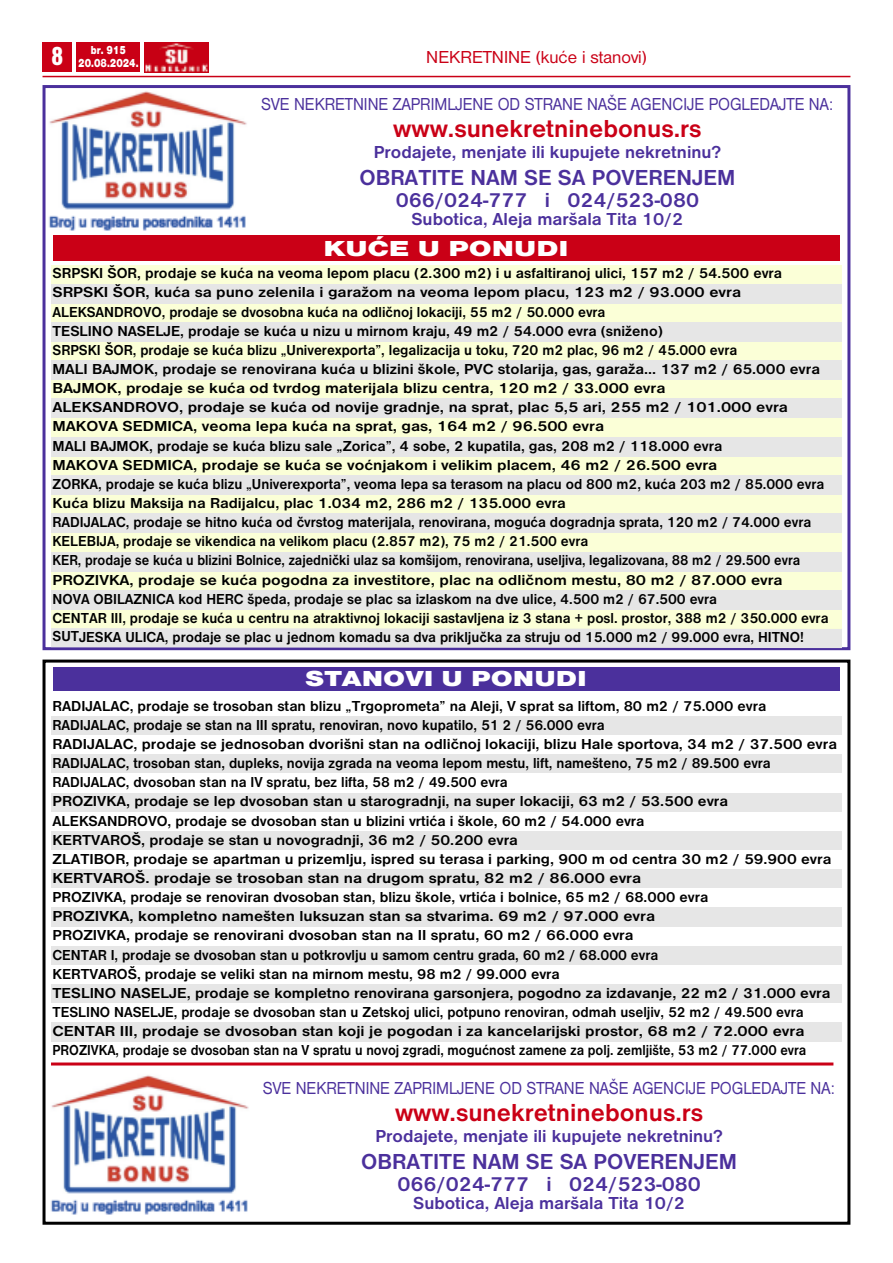
<style>
.page{position:relative;width:893px;height:1263px;background:#fff}
.page>*{position:absolute;margin:0;border:0;box-sizing:border-box;transform-origin:0 0}
.t1{font:27px "Nimbus San DEE Blac Cond";color:#fff}
.t2{font:700 25.5px "Nimbus San DEE";color:#ca0016}
.t3{font:700 22.5px "Nimbus San DEE";color:#4b309c}
.t4{font:22.5px "Nimbus San DEE Blac";color:#fff;scale:1.3 1}
.t5{font:22.5px "Nimbus San DEE Blac";color:#fff;scale:1.35 1}
.t6{font:700 21px "Nimbus San DEE";color:#4b309c}
.t7{font:700 18px "Nimbus San DEE";color:#4b309c}
.t8{font:18px "Nimbus San DEE";color:#4b309c;scale:.9 1}
.t9{font:18px "Nimbus San DEE";color:#ca0016}
.t10{font:700 15px/19.2px "Nimbus San DEE";color:#000}
.t11{font:700 15px "Nimbus San DEE";color:#000;scale:.95 1}
.t12{font:700 15px "Nimbus San DEE";color:#000;scale:1.1 1}
.t13{font:700 15px "Nimbus San DEE";color:#000;scale:.9 1}
.t14{font:700 15px "Nimbus San DEE";color:#000;scale:1.05 1}
.t15{font:12px/13.5px "Nimbus San DEE Blac";color:#fff;text-align:center;scale:.8 1}
</style>
<div class="page">
<hr style="left:43px;top:76px;width:807px;height:1px;background:#ca0016">
<div style="left:43px;top:43px;width:29px;height:29px;background:#ca0016"></div>
<div style="left:77px;top:43px;width:63px;height:29px;background:#ca0016"></div>
<img style="left:145px;top:43px;width:63px;height:29px">
<div style="left:43px;top:85px;width:807px;height:565px;border:3px solid #4b309c"></div>
<img style="left:49px;top:91px;width:198px;height:140px">
<div style="left:53px;top:235px;width:786px;height:26px;background:#ca0016"></div>
<div style="left:51px;top:265px;width:791px;height:19px;background:#fbffd7"></div>
<div style="left:51px;top:303px;width:791px;height:19px;background:#fbffd7"></div>
<div style="left:51px;top:341px;width:791px;height:20px;background:#fbffd7"></div>
<div style="left:51px;top:380px;width:791px;height:19px;background:#fbffd7"></div>
<div style="left:51px;top:418px;width:791px;height:19px;background:#fbffd7"></div>
<div style="left:51px;top:456px;width:791px;height:19px;background:#fbffd7"></div>
<div style="left:51px;top:495px;width:791px;height:19px;background:#fbffd7"></div>
<div style="left:51px;top:533px;width:791px;height:19px;background:#fbffd7"></div>
<div style="left:51px;top:571px;width:791px;height:19px;background:#fbffd7"></div>
<div style="left:51px;top:609px;width:791px;height:19px;background:#fbffd7"></div>
<div style="left:51px;top:284px;width:791px;height:19px;background:#e6e6e6"></div>
<div style="left:51px;top:322px;width:791px;height:19px;background:#e6e6e6"></div>
<div style="left:51px;top:361px;width:791px;height:19px;background:#e6e6e6"></div>
<div style="left:51px;top:399px;width:791px;height:19px;background:#e6e6e6"></div>
<div style="left:51px;top:437px;width:791px;height:19px;background:#e6e6e6"></div>
<div style="left:51px;top:475px;width:791px;height:20px;background:#e6e6e6"></div>
<div style="left:51px;top:514px;width:791px;height:19px;background:#e6e6e6"></div>
<div style="left:51px;top:552px;width:791px;height:19px;background:#e6e6e6"></div>
<div style="left:51px;top:590px;width:791px;height:19px;background:#e6e6e6"></div>
<svg style="left:51px;top:628px;width:791px;height:20px;background:#e4e4e4"></svg>
<div style="left:43px;top:659px;width:807px;height:566px;border:3px solid #000"></div>
<div style="left:53px;top:668px;width:786px;height:23px;background:#4b309c"></div>
<div style="left:51px;top:716px;width:791px;height:20px;background:#e6e6e6"></div>
<div style="left:51px;top:755px;width:791px;height:19px;background:#e6e6e6"></div>
<div style="left:51px;top:793px;width:791px;height:19px;background:#e6e6e6"></div>
<div style="left:51px;top:831px;width:791px;height:19px;background:#e6e6e6"></div>
<div style="left:51px;top:869px;width:791px;height:20px;background:#e6e6e6"></div>
<div style="left:51px;top:908px;width:791px;height:19px;background:#e6e6e6"></div>
<div style="left:51px;top:946px;width:791px;height:19px;background:#e6e6e6"></div>
<div style="left:51px;top:984px;width:791px;height:19px;background:#e6e6e6"></div>
<div style="left:51px;top:1023px;width:791px;height:19px;background:#e6e6e6"></div>
<img style="left:51px;top:1075px;width:198px;height:140px">
<hr style="left:51px;top:1062px;width:782px;height:3px;background:#ca0016">
<h1 class="t1" style="left:52px;top:40px;width:13px">8</h1>
<p class="t15" style="left:78px;top:43px;width:77px">br. 915<br>20.08.2024.</p>
<p class="t9" style="left:426px;top:47px;width:222px">NEKRETNINE (kuće i stanovi)</p>
<p class="t8" style="left:261px;top:93px;width:637px">SVE NEKRETNINE ZAPRIMLJENE OD STRANE NAŠE AGENCIJE POGLEDAJTE NA:</p>
<h2 class="t2" style="left:393px;top:113px;width:310px">www.sunekretninebonus.rs</h2>
<p class="t7" style="left:374px;top:141px;width:349px">Prodajete, menjate ili kupujete nekretninu?</p>
<h3 class="t3" style="left:359px;top:164px;width:377px">OBRATITE NAM SE SA POVERENJEM</h3>
<h3 class="t6" style="left:396px;top:188px;width:305px">066/024-777 i 024/523-080</h3>
<p class="t7" style="left:411px;top:209px;width:273px">Subotica, Aleja maršala Tita 10/2</p>
<h3 class="t5" style="left:323px;top:235px;width:183px">KUĆE U PONUDI</h3>
<p class="t10" style="left:53px;top:264px;width:731px">SRPSKI ŠOR, prodaje se kuća na veoma lepom placu (2.300 m2) i u asfaltiranoj ulici, 157 m2 / 54.500 evra</p>
<p class="t11" style="left:53px;top:303px;width:583px">ALEKSANDROVO, prodaje se dvosobna kuća na odličnoj lokaciji, 55 m2 / 50.000 evra</p>
<p class="t11" style="left:53px;top:341px;width:722px">SRPSKI ŠOR, prodaje se kuća blizu „Univerexporta”, legalizacija u toku, 720 m2 plac, 96 m2 / 45.000 evra</p>
<p class="t12" style="left:53px;top:379px;width:559px">BAJMOK, prodaje se kuća od tvrdog materijala blizu centra, 120 m2 / 33.000 evra</p>
<p class="t12" style="left:53px;top:417px;width:503px">MAKOVA SEDMICA, veoma lepa kuća na sprat, gas, 164 m2 / 96.500 evra</p>
<p class="t12" style="left:53px;top:456px;width:606px">MAKOVA SEDMICA, prodaje se kuća se voćnjakom i velikim placem, 46 m2 / 26.500 evra</p>
<p class="t14" style="left:53px;top:494px;width:490px">Kuća blizu Maksija na Radijalcu, plac 1.034 m2, 286 m2 / 135.000 evra</p>
<p class="t11" style="left:53px;top:532px;width:565px">KELEBIJA, prodaje se vikendica na velikom placu (2.857 m2), 75 m2 / 21.500 evra</p>
<p class="t12" style="left:53px;top:570px;width:665px">PROZIVKA, prodaje se kuća pogodna za investitore, plac na odličnom mestu, 80 m2 / 87.000 evra</p>
<p class="t11" style="left:53px;top:609px;width:818px">CENTAR III, prodaje se kuća u centru na atraktivnoj lokaciji sastavljena iz 3 stana + posl. prostor, 388 m2 / 350.000 evra</p>
<p class="t12" style="left:53px;top:283px;width:627px">SRPSKI ŠOR, kuća sa puno zelenila i garažom na veoma lepom placu, 123 m2 / 93.000 evra</p>
<p class="t10" style="left:53px;top:321px;width:612px">TESLINO NASELJE, prodaje se kuća u nizu u mirnom kraju, 49 m2 / 54.000 evra (sniženo)</p>
<p class="t14" style="left:53px;top:360px;width:732px">MALI BAJMOK, prodaje se renovirana kuća u blizini škole, PVC stolarija, gas, garaža... 137 m2 / 65.000 evra</p>
<p class="t12" style="left:53px;top:398px;width:670px">ALEKSANDROVO, prodaje se kuća od novije gradnje, na sprat, plac 5,5 ari, 255 m2 / 101.000 evra</p>
<p class="t10" style="left:53px;top:436px;width:671px">MALI BAJMOK, prodaje se kuća blizu sale „Zorica”, 4 sobe, 2 kupatila, gas, 208 m2 / 118.000 evra</p>
<p class="t11" style="left:53px;top:475px;width:814px">ZORKA, prodaje se kuća blizu „Univerexporta”, veoma lepa sa terasom na placu od 800 m2, kuća 203 m2 / 85.000 evra</p>
<p class="t11" style="left:53px;top:513px;width:800px">RADIJALAC, prodaje se hitno kuća od čvrstog materijala, renovirana, moguća dogradnja sprata, 120 m2 / 74.000 evra</p>
<p class="t13" style="left:53px;top:551px;width:832px">KER, prodaje se kuća u blizini Bolnice, zajednički ulaz sa komšijom, renovirana, useljiva, legalizovana, 88 m2 / 29.500 evra</p>
<p class="t11" style="left:53px;top:590px;width:701px">NOVA OBILAZNICA kod HERC špeda, prodaje se plac sa izlaskom na dve ulice, 4.500 m2 / 67.500 evra</p>
<p class="t11" style="left:53px;top:628px;width:792px">SUTJESKA ULICA, prodaje se plac u jednom komadu sa dva priključka za struju od 15.000 m2 / 99.000 evra, HITNO!</p>
<h3 class="t4" style="left:305px;top:665px;width:218px">STANOVI U PONUDI</h3>
<p class="t10" style="left:53px;top:696px;width:786px">RADIJALAC, prodaje se trosoban stan blizu „Trgoprometa” na Aleji, V sprat sa liftom, 80 m2 / 75.000 evra RADIJALAC, prodaje se stan na III spratu, renoviran, novo kupatilo, 51 2 / 56.000 evra<br>RADIJALAC, prodaje se jednosoban dvorišni stan na odličnoj lokaciji, blizu Hale sportova, 34 m2 / 37.500 evra RADIJALAC, trosoban stan, dupleks, novija zgrada na veoma lepom mestu, lift, namešteno, 75 m2 / 89.500 evra RADIJALAC, dvosoban stan na IV spratu, bez lifta, 58 m2 / 49.500 evra<br>PROZIVKA, prodaje se lep dvosoban stan u starogradnji, na super lokaciji, 63 m2 / 53.500 evra ALEKSANDROVO, prodaje se dvosoban stan u blizini vrtića i škole, 60 m2 / 54.000 evra<br>KERTVAROŠ, prodaje se stan u novogradnji, 36 m2 / 50.200 evra<br>ZLATIBOR, prodaje se apartman u prizemlju, ispred su terasa i parking, 900 m od centra 30 m2 / 59.900 evra KERTVAROŠ. prodaje se trosoban stan na drugom spratu, 82 m2 / 86.000 evra<br>PROZIVKA, prodaje se renoviran dvosoban stan, blizu škole, vrtića i bolnice, 65 m2 / 68.000 evra<br>PROZIVKA, kompletno namešten luksuzan stan sa stvarima. 69 m2 / 97.000 evra<br>PROZIVKA, prodaje se renovirani dvosoban stan na II spratu, 60 m2 / 66.000 evra<br>CENTAR I, prodaje se dvosoban stan u potkrovlju u samom centru grada, 60 m2 / 68.000 evra<br>KERTVAROŠ, prodaje se veliki stan na mirnom mestu, 98 m2 / 99.000 evra<br>TESLINO NASELJE, prodaje se kompletno renovirana garsonjera, pogodno za izdavanje, 22 m2 / 31.000 evra TESLINO NASELJE, prodaje se dvosoban stan u Zetskoj ulici, potpuno renoviran, odmah useljiv, 52 m2 / 49.500 evra</p>
<p class="t13" style="left:53px;top:1041px;width:839px">PROZIVKA, prodaje se dvosoban stan na V spratu u novoj zgradi, mogućnost zamene za polj. zemljište, 53 m2 / 77.000 evra</p>
<p class="t12" style="left:53px;top:1022px;width:685px">CENTAR III, prodaje se dvosoban stan koji je pogodan i za kancelarijski prostor, 68 m2 / 72.000 evra</p>
<p class="t8" style="left:263px;top:1077px;width:637px">SVE NEKRETNINE ZAPRIMLJENE OD STRANE NAŠE AGENCIJE POGLEDAJTE NA:</p>
<h2 class="t2" style="left:395px;top:1097px;width:310px">www.sunekretninebonus.rs</h2>
<p class="t7" style="left:375px;top:1125px;width:349px">Prodajete, menjate ili kupujete nekretninu?</p>
<h3 class="t3" style="left:361px;top:1148px;width:377px">OBRATITE NAM SE SA POVERENJEM</h3>
<h3 class="t6" style="left:397px;top:1172px;width:305px">066/024-777 i 024/523-080</h3>
<p class="t7" style="left:413px;top:1193px;width:273px">Subotica, Aleja maršala Tita 10/2</p>
</div>
